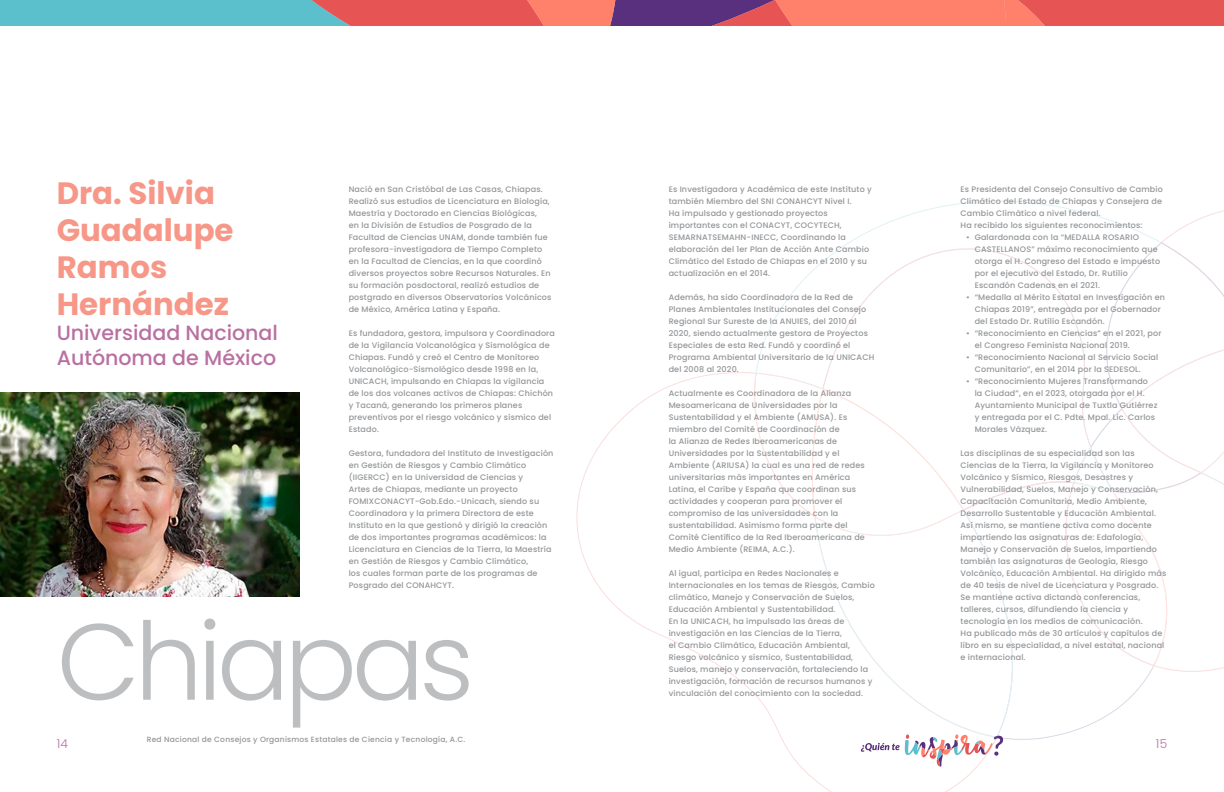
<style>
.page{position:relative;width:1224px;height:792px;background:#fff}
.page>*{position:absolute;margin:0;border:0;box-sizing:border-box;transform-origin:0 0}
.t1{font:300 107.9px "Poppins";letter-spacing:-.05em;color:#bcbec0}
.t2{font:700 30.8px/37px "Poppins";color:#f69788}
.t3{font:500 20.6px/24.7px "Poppins";color:#b970a1}
.t4{font:300 12.2px "Poppins";color:#b970a1}
.t5{font:500 8px/12px "Poppins";letter-spacing:.02em;color:#939598}
.t6{font:500 7.5px "Poppins";letter-spacing:.03em;color:#939598}
</style>
<div class="page">
<svg style="left:998px;top:740px;width:5px;height:15px"></svg>
<img style="left:0;top:392px;width:300px;height:204px">
<svg style="left:998px;top:676px;width:150px;height:64px"></svg>
<svg style="left:576px;top:372px;width:422px;height:420px"></svg>
<svg style="left:814px;top:639px;width:206px;height:99px"></svg>
<svg style="left:755px;top:201px;width:469px;height:438px"></svg>
<svg style="left:822px;top:212px;width:279px;height:299px"></svg>
<svg style="left:754px;top:373px;width:210px;height:169px"></svg>
<svg style="left:1066px;top:242px;width:158px;height:424px"></svg>
<svg style="left:0;top:0;width:1224px;height:26px;background:#b8787e"></svg>
<h2 class="t2" style="left:57px;top:175px;width:178px">Dra. Silvia<br>Guadalupe<br>Ramos<br>Hernández</h2>
<h3 class="t3" style="left:57px;top:320px;width:223px">Universidad Nacional<br>Autónoma de México</h3>
<p class="t5" style="left:349px;top:183px;width:204px">Nació en San Cristóbal de Las Casas, Chiapas.<br>Realizó sus estudios de Licenciatura en Biología, Maestría y Doctorado en Ciencias Biológicas,<br>en la División de Estudios de Posgrado de la Facultad de Ciencias UNAM, donde también fue profesora-investigadora de Tiempo Completo en la Facultad de Ciencias, en la que coordinó diversos proyectos sobre Recursos Naturales. En su formación posdoctoral, realizó estudios de postgrado en diversos Observatorios Volcánicos de México, América Latina y España.</p>
<p class="t5" style="left:349px;top:327px;width:208px">Es fundadora, gestora, impulsora y Coordinadora de la Vigilancia Volcanológica y Sismológica de Chiapas. Fundó y creó el Centro de Monitoreo Volcanológico-Sismológico desde 1998 en la, UNICACH, impulsando en Chiapas la vigilancia de los dos volcanes activos de Chiapas: Chichón y Tacaná, generando los primeros planes preventivos por el riesgo volcánico y sísmico del Estado.</p>
<p class="t5" style="left:349px;top:447px;width:206px">Gestora, fundadora del Instituto de Investigación en Gestión de Riesgos y Cambio Climático (IIGERCC) en la Universidad de Ciencias y<br>Artes de Chiapas, mediante un proyecto FOMIXCONACYT-Gob.Edo.-Unicach, siendo su Coordinadora y la primera Directora de este Instituto en la que gestionó y dirigió la creación de dos importantes programas académicos: la Licenciatura en Ciencias de la Tierra, la Maestría en Gestión de Riesgos y Cambio Climático,<br>los cuales forman parte de los programas de Posgrado del CONAHCYT.</p>
<h1 class="t1" style="left:57px;top:599px;width:419px">Chiapas</h1>
<p class="t5" style="left:669px;top:183px;width:205px">Es Investigadora y Académica de este Instituto y también Miembro del SNI CONAHCYT Nivel I.<br>Ha impulsado y gestionado proyectos importantes con el CONACYT, COCYTECH, SEMARNATSEMAHN-INECC, Coordinando la elaboración del 1er Plan de Acción Ante Cambio Climático del Estado de Chiapas en el 2010 y su actualización en el 2014.</p>
<p class="t5" style="left:669px;top:291px;width:207px">Además, ha sido Coordinadora de la Red de Planes Ambientales Institucionales del Consejo Regional Sur Sureste de la ANUIES, del 2010 al 2020, siendo actualmente gestora de Proyectos Especiales de esta Red. Fundó y coordinó el Programa Ambiental Universitario de la UNICACH del 2008 al 2020.</p>
<p class="t5" style="left:669px;top:387px;width:198px">Actualmente es Coordinadora de la Alianza Mesoamericana de Universidades por la Sustentabilidad y el Ambiente (AMUSA). Es miembro del Comité de Coordinación de<br>la Alianza de Redes Iberoamericanas de Universidades por la Sustentabilidad y el Ambiente (ARIUSA) la cual es una red de redes universitarias más importantes en América Latina, el Caribe y España que coordinan sus actividades y cooperan para promover el compromiso de las universidades con la sustentabilidad. Asimismo forma parte del Comité Científico de la Red Iberoamericana de Medio Ambiente (REIMA, A.C.).</p>
<p class="t5" style="left:669px;top:567px;width:208px">Al igual, participa en Redes Nacionales e Internacionales en los temas de Riesgos, Cambio climático, Manejo y Conservación de Suelos, Educación Ambiental y Sustentabilidad.<br>En la UNICACH, ha impulsado las áreas de investigación en las Ciencias de la Tierra,<br>el Cambio Climático, Educación Ambiental, Riesgo volcánico y sísmico, Sustentabilidad, Suelos, manejo y conservación, fortaleciendo la investigación, formación de recursos humanos y</p>
<p class="t5" style="left:669px;top:687px;width:196px">vinculación del conocimiento con la sociedad.</p>
<p class="t5" style="left:961px;top:183px;width:204px">Es Presidenta del Consejo Consultivo de Cambio Climático del Estado de Chiapas y Consejera de Cambio Climático a nivel federal.<br>Ha recibido los siguientes reconocimientos:</p>
<p class="t5" style="left:975px;top:231px;width:187px;text-indent:-9px">• Galardonada con la “MEDALLA ROSARIO CASTELLANOS” máximo reconocimiento que otorga el H. Congreso del Estado e impuesto por el ejecutivo del Estado, Dr. Rutilio Escandón Cadenas en el 2021.</p>
<p class="t5" style="left:975px;top:291px;width:192px;text-indent:-9px">• “Medalla al Mérito Estatal en Investigación en<br>Chiapas 2019”, entregada por el Gobernador del Estado Dr. Rutilio Escandón.</p>
<p class="t5" style="left:975px;top:327px;width:188px;text-indent:-9px">• “Reconocimiento en Ciencias” en el 2021, por el Congreso Feminista Nacional 2019.</p>
<p class="t5" style="left:975px;top:351px;width:185px;text-indent:-9px">• “Reconocimiento Nacional al Servicio Social<br>Comunitario”, en el 2014 por la SEDESOL.</p>
<p class="t5" style="left:975px;top:375px;width:184px;text-indent:-9px">• “Reconocimiento Mujeres Transformando la Ciudad”, en el 2023, otorgada por el H.<br>Ayuntamiento Municipal de Tuxtla Gutiérrez y entregada por el C. Pdte. Mpal. Lic. Carlos Morales Vázquez.</p>
<p class="t5" style="left:961px;top:447px;width:207px">Las disciplinas de su especialidad son las Ciencias de la Tierra, la Vigilancia y Monitoreo Volcánico y Sísmico, Riesgos, Desastres y Vulnerabilidad, Suelos, Manejo y Conservación, Capacitación Comunitaria, Medio Ambiente, Desarrollo Sustentable y Educación Ambiental.<br>Así mismo, se mantiene activa como docente impartiendo las asignaturas de: Edafología, Manejo y Conservación de Suelos, impartiendo también las asignaturas de Geología, Riesgo Volcánico, Educación Ambiental. Ha dirigido más de 40 tesis de nivel de Licenciatura y Posgrado.<br>Se mantiene activa dictando conferencias, talleres, cursos, difundiendo la ciencia y tecnología en los medios de comunicación.<br>Ha publicado más de 30 artículos y capítulos de libro en su especialidad, a nivel estatal, nacional e internacional.</p>
<p class="t6" style="left:147px;top:735px;width:320px">Red Nacional de Consejos y Organismos Estatales de Ciencia y Tecnología, A.C.</p>
<h3 class="t4" style="left:57px;top:737px;width:13px">14</h3>
<h3 class="t4" style="left:1156px;top:737px;width:13px">15</h3>
</div>
